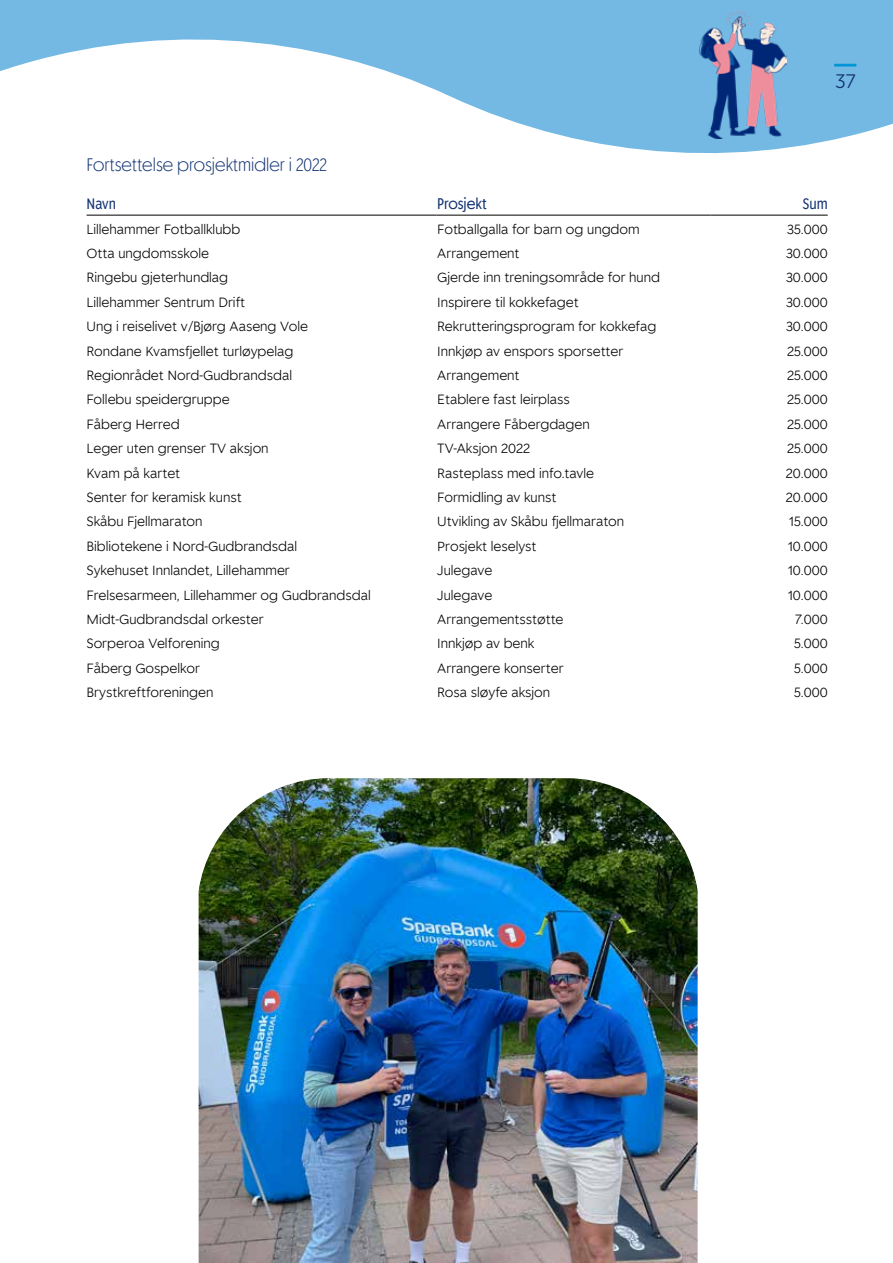
<style>
.page{position:relative;width:893px;height:1263px;background:#fff}
.page>*{position:absolute;margin:0;border:0;box-sizing:border-box;transform-origin:0 0}
.t1{font:19.5px "Museo Sans Rounded 300";color:#133473}
.t2{font:300 18px "Spare Bank 1 Title";color:#133473}
.t3{font:15px "Spare Bank 1 Title";color:#133473}
.t4{font:300 13.05px "Spare Bank 1";color:#000}
</style>
<div class="page">
<svg style="left:0;top:0;width:893px;height:153px;fill:#74b9e4"></svg>
<hr style="left:87px;top:215px;width:350px;height:1px;background:#000">
<hr style="left:437px;top:215px;width:273px;height:1px;background:#000">
<hr style="left:710px;top:215px;width:118px;height:1px;background:#000">
<img style="left:199px;top:778px;width:499px;height:485px">
<img style="left:699px;top:9px;width:87px;height:130px">
<hr style="left:834px;top:64px;width:22px;height:3px;background:#0095d6">
<h1 class="t1" style="left:835px;top:71px;width:22px">37</h1>
<h2 class="t2" style="left:87px;top:152px;width:242px">Fortsettelse prosjektmidler i 2022</h2>
<p class="t3" style="left:87px;top:194px;width:31px">Navn</p>
<p class="t3" style="left:437px;top:194px;width:51px">Prosjekt</p>
<p class="t3" style="left:803px;top:194px;width:26px">Sum</p>
<p class="t4" style="left:87px;top:220px;width:155px">Lillehammer Fotballklubb</p>
<p class="t4" style="left:437px;top:220px;width:204px">Fotballgalla for barn og ungdom</p>
<p class="t4" style="left:787px;top:220px;width:42px">35.000</p>
<p class="t4" style="left:87px;top:245px;width:124px">Otta ungdomsskole</p>
<p class="t4" style="left:437px;top:245px;width:84px">Arrangement</p>
<p class="t4" style="left:786px;top:245px;width:43px">30.000</p>
<p class="t4" style="left:87px;top:269px;width:143px">Ringebu gjeterhundlag</p>
<p class="t4" style="left:437px;top:269px;width:224px">Gjerde inn treningsområde for hund</p>
<p class="t4" style="left:786px;top:269px;width:43px">30.000</p>
<p class="t4" style="left:87px;top:294px;width:160px">Lillehammer Sentrum Drift</p>
<p class="t4" style="left:437px;top:294px;width:143px">Inspirere til kokkefaget</p>
<p class="t4" style="left:786px;top:294px;width:43px">30.000</p>
<p class="t4" style="left:87px;top:318px;width:223px">Ung i reiselivet v/Bjørg Aaseng Vole</p>
<p class="t4" style="left:437px;top:318px;width:221px">Rekrutteringsprogram for kokkefag</p>
<p class="t4" style="left:786px;top:318px;width:43px">30.000</p>
<p class="t4" style="left:87px;top:342px;width:208px">Rondane Kvamsfjellet turløypelag</p>
<p class="t4" style="left:437px;top:342px;width:188px">Innkjøp av enspors sporsetter</p>
<p class="t4" style="left:787px;top:342px;width:42px">25.000</p>
<p class="t4" style="left:87px;top:367px;width:207px">Regionrådet Nord-Gudbrandsdal</p>
<p class="t4" style="left:437px;top:367px;width:84px">Arrangement</p>
<p class="t4" style="left:787px;top:367px;width:42px">25.000</p>
<p class="t4" style="left:87px;top:391px;width:145px">Follebu speidergruppe</p>
<p class="t4" style="left:437px;top:391px;width:134px">Etablere fast leirplass</p>
<p class="t4" style="left:787px;top:391px;width:42px">25.000</p>
<p class="t4" style="left:87px;top:416px;width:95px">Fåberg Herred</p>
<p class="t4" style="left:437px;top:416px;width:154px">Arrangere Fåbergdagen</p>
<p class="t4" style="left:787px;top:416px;width:42px">25.000</p>
<p class="t4" style="left:87px;top:440px;width:184px">Leger uten grenser TV aksjon</p>
<p class="t4" style="left:437px;top:440px;width:94px">TV-Aksjon 2022</p>
<p class="t4" style="left:787px;top:440px;width:42px">25.000</p>
<p class="t4" style="left:87px;top:464px;width:95px">Kvam på kartet</p>
<p class="t4" style="left:437px;top:464px;width:158px">Rasteplass med info.tavle</p>
<p class="t4" style="left:786px;top:464px;width:43px">20.000</p>
<p class="t4" style="left:87px;top:489px;width:157px">Senter for keramisk kunst</p>
<p class="t4" style="left:437px;top:489px;width:121px">Formidling av kunst</p>
<p class="t4" style="left:786px;top:489px;width:43px">20.000</p>
<p class="t4" style="left:87px;top:513px;width:118px">Skåbu Fjellmaraton</p>
<p class="t4" style="left:437px;top:513px;width:188px">Utvikling av Skåbu fjellmaraton</p>
<p class="t4" style="left:789px;top:513px;width:40px">15.000</p>
<p class="t4" style="left:87px;top:538px;width:212px">Bibliotekene i Nord-Gudbrandsdal</p>
<p class="t4" style="left:437px;top:538px;width:101px">Prosjekt leselyst</p>
<p class="t4" style="left:788px;top:538px;width:41px">10.000</p>
<p class="t4" style="left:87px;top:562px;width:205px">Sykehuset Innlandet, Lillehammer</p>
<p class="t4" style="left:437px;top:562px;width:57px">Julegave</p>
<p class="t4" style="left:788px;top:562px;width:41px">10.000</p>
<p class="t4" style="left:87px;top:586px;width:286px">Frelsesarmeen, Lillehammer og Gudbrandsdal</p>
<p class="t4" style="left:437px;top:586px;width:57px">Julegave</p>
<p class="t4" style="left:788px;top:586px;width:41px">10.000</p>
<p class="t4" style="left:87px;top:611px;width:179px">Midt-Gudbrandsdal orkester</p>
<p class="t4" style="left:437px;top:611px;width:128px">Arrangementsstøtte</p>
<p class="t4" style="left:795px;top:611px;width:34px">7.000</p>
<p class="t4" style="left:87px;top:635px;width:135px">Sorperoa Velforening</p>
<p class="t4" style="left:437px;top:635px;width:99px">Innkjøp av benk</p>
<p class="t4" style="left:794px;top:635px;width:35px">5.000</p>
<p class="t4" style="left:87px;top:660px;width:115px">Fåberg Gospelkor</p>
<p class="t4" style="left:437px;top:660px;width:128px">Arrangere konserter</p>
<p class="t4" style="left:794px;top:660px;width:35px">5.000</p>
<p class="t4" style="left:87px;top:684px;width:128px">Brystkreftforeningen</p>
<p class="t4" style="left:437px;top:684px;width:114px">Rosa sløyfe aksjon</p>
<p class="t4" style="left:794px;top:684px;width:35px">5.000</p>
</div>
